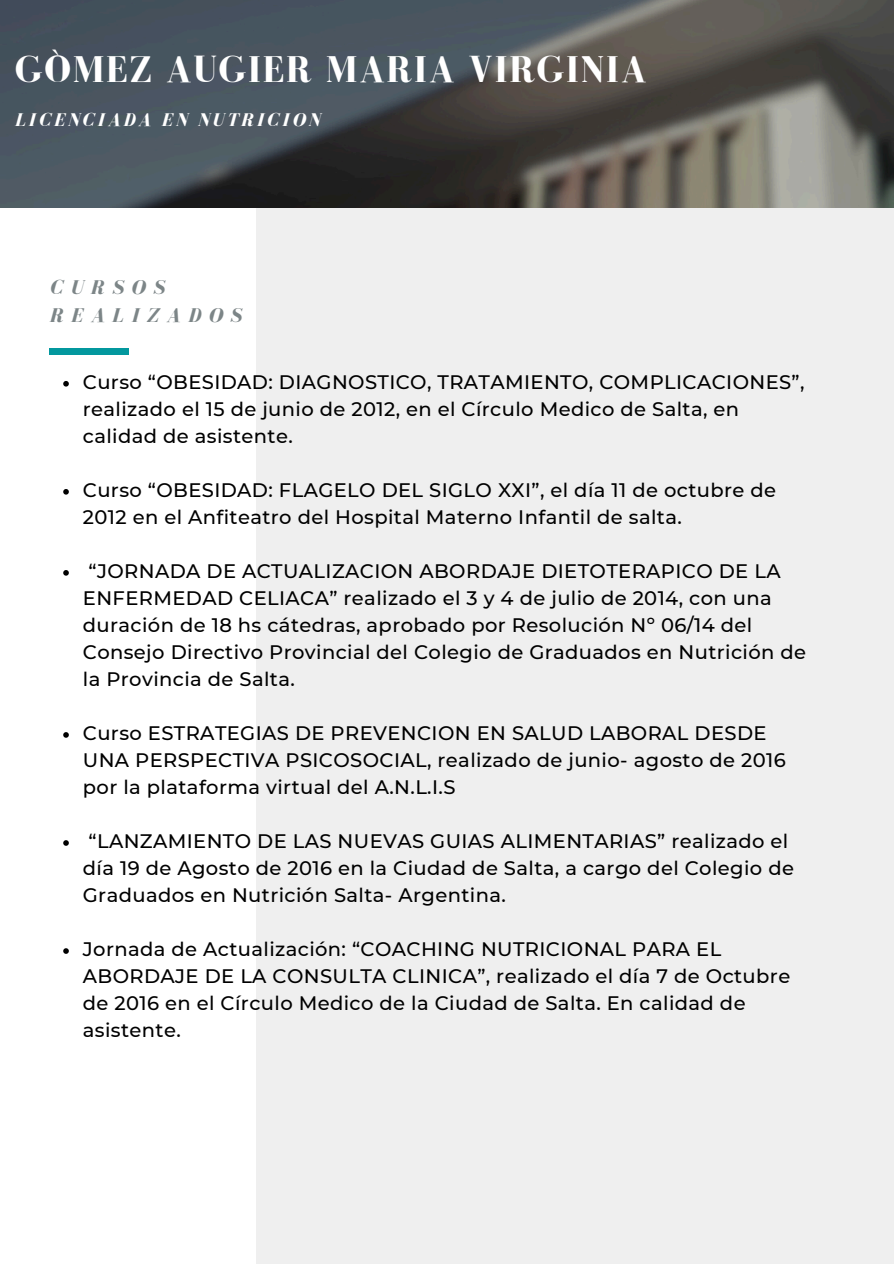
<style>
.page{position:relative;width:894px;height:1264px;background:#fff}
.page>*{position:absolute;margin:0;border:0;box-sizing:border-box;transform-origin:0 0}
.t1{font:700 38.25px "Bodoni FLF";letter-spacing:.04em;color:#fff}
.t2{font:italic 700 20.55px/28.2px "Bodoni FLF";letter-spacing:.37em;color:#7c8587}
.t3{font:500 19.5px/27px "Montserrat";letter-spacing:.02em;color:#000}
.t4{font:italic 700 18.9px "Bodoni FLF";letter-spacing:.145em;color:#fff}
</style>
<div class="page">
<div style="left:256px;top:0;width:636px;height:1263px;background:#efefef"></div>
<img style="left:0;top:0;width:893px;height:207px">
<div style="left:50px;top:348px;width:79px;height:7px;background:#03989e"></div>
<svg style="left:63px;top:381px;width:6px;height:5px"></svg>
<svg style="left:63px;top:489px;width:6px;height:5px"></svg>
<svg style="left:63px;top:570px;width:6px;height:5px"></svg>
<svg style="left:63px;top:732px;width:6px;height:5px"></svg>
<svg style="left:63px;top:840px;width:6px;height:5px"></svg>
<svg style="left:63px;top:948px;width:6px;height:5px"></svg>
<h1 class="t1" style="left:15px;top:49px;width:633px">GÒMEZ AUGIER MARIA VIRGINIA</h1>
<h2 class="t4" style="left:15px;top:110px;width:306px">LICENCIADA EN NUTRICION</h2>
<p class="t2" style="left:50px;top:273px;width:193px">CURSOS<br>REALIZADOS</p>
<p class="t3" style="left:83px;top:368px;width:723px">Curso “OBESIDAD: DIAGNOSTICO, TRATAMIENTO, COMPLICACIONES”, realizado el 15 de junio de 2012, en el Círculo Medico de Salta, en calidad de asistente.</p>
<p class="t3" style="left:83px;top:476px;width:694px">Curso “OBESIDAD: FLAGELO DEL SIGLO XXI”, el día 11 de octubre de<br>2012 en el Anfiteatro del Hospital Materno Infantil de salta.</p>
<p class="t3" style="left:83px;top:557px;width:724px">“JORNADA DE ACTUALIZACION ABORDAJE DIETOTERAPICO DE LA ENFERMEDAD CELIACA” realizado el 3 y 4 de julio de 2014, con una duración de 18 hs cátedras, aprobado por Resolución Nº 06/14 del Consejo Directivo Provincial del Colegio de Graduados en Nutrición de la Provincia de Salta.</p>
<p class="t3" style="left:83px;top:719px;width:704px">Curso ESTRATEGIAS DE PREVENCION EN SALUD LABORAL DESDE<br>UNA PERSPECTIVA PSICOSOCIAL, realizado de junio- agosto de 2016 por la plataforma virtual del A.N.L.I.S</p>
<p class="t3" style="left:83px;top:827px;width:712px">“LANZAMIENTO DE LAS NUEVAS GUIAS ALIMENTARIAS” realizado el día 19 de Agosto de 2016 en la Ciudad de Salta, a cargo del Colegio de<br>Graduados en Nutrición Salta- Argentina.</p>
<p class="t3" style="left:83px;top:935px;width:708px">Jornada de Actualización: “COACHING NUTRICIONAL PARA EL ABORDAJE DE LA CONSULTA CLINICA”, realizado el día 7 de Octubre de 2016 en el Círculo Medico de la Ciudad de Salta. En calidad de asistente.</p>
</div>
